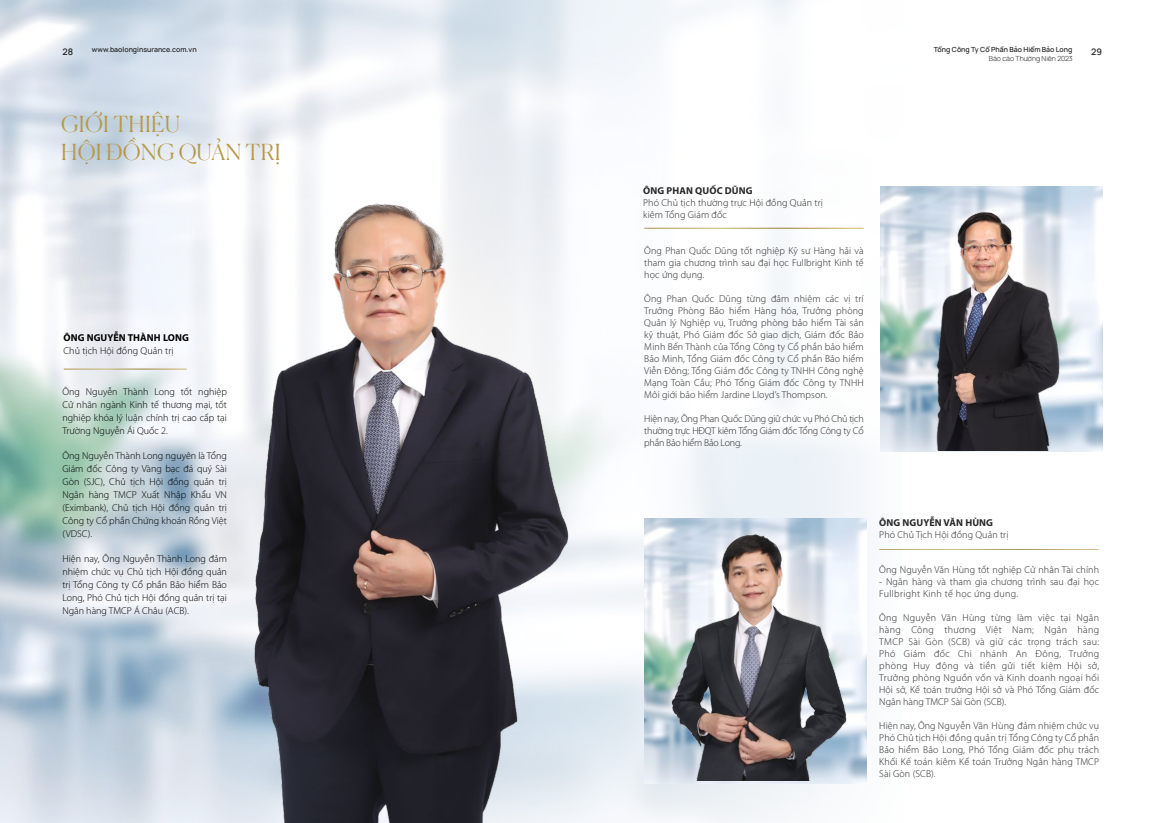
<style>
.page{position:relative;width:1163px;height:823px;background:#fff}
.page>*{position:absolute;margin:0;border:0;box-sizing:border-box;transform-origin:0 0}
.t1{font:300 22px/28.2px "Canela";letter-spacing:.02em;color:#b89846}
.t2{font:300 10px/12px "Myriad Pro";letter-spacing:.01em;color:#292829;text-align:justify}
.t3{font:300 10px/13px "Myriad Pro";color:#000;text-align:justify}
.t4{font:700 10px "Myriad Pro";letter-spacing:.01em;color:#292829}
.t5{font:700 10px "Myriad Pro";letter-spacing:.01em;color:#000}
.t6{font:600 9px "Manrope";color:#292829}
.t7{font:600 7px "Manrope";color:#292829}
.t8{font:300 7px "Manrope";color:#292829}
</style>
<div class="page">
<img style="left:0;top:0;width:902px;height:822px">
<img style="left:644px;top:517px;width:222px;height:266px">
<img style="left:880px;top:186px;width:222px;height:265px">
<img style="left:233px;top:201px;width:352px;height:621px">
<img style="left:894px;top:185px;width:193px;height:265px">
<img style="left:644px;top:514px;width:205px;height:266px">
<hr style="left:644px;top:228px;width:219px;height:1px;background:#fff">
<hr style="left:879px;top:549px;width:219px;height:1px;background:#fff">
<hr style="left:64px;top:368px;width:123px;height:1px;background:#fff">
<p class="t6" style="left:62px;top:45px;width:12px">28</p>
<p class="t7" style="left:933px;top:45px;width:140px">Tổng Công Ty Cổ Phần Bảo Hiểm Bảo Long</p>
<p class="t6" style="left:1090px;top:45px;width:12px">29</p>
<p class="t8" style="left:988px;top:53px;width:85px">Báo cáo Thường Niên 2023</p>
<p class="t7" style="left:92px;top:45px;width:106px">www.baolonginsurance.com.vn</p>
<h1 class="t1" style="left:61px;top:108px;width:221px">GIỚI THIỆU<br>HỘI ĐỒNG QUẢN TRỊ</h1>
<p class="t5" style="left:63px;top:330px;width:127px">ÔNG NGUYỄN THÀNH LONG</p>
<p class="t3" style="left:63px;top:343px;width:112px">Chủ tịch Hội đồng Quản trị</p>
<p class="t3" style="left:62px;top:384px;width:166px">Ông Nguyễn Thành Long tốt nghiệp Cử nhân ngành Kinh tế thương mại, tốt nghiệp khóa lý luận chính trị cao cấp tại Trường Nguyễn Ái Quốc 2.</p>
<p class="t3" style="left:62px;top:448px;width:166px">Ông Nguyễn Thành Long nguyên là Tổng Giám đốc Công ty Vàng bạc đá quý Sài Gòn (SJC), Chủ tịch Hội đồng quản trị Ngân hàng TMCP Xuất Nhập Khẩu VN (Eximbank), Chủ tịch Hội đồng quản trị Công ty Cổ phần Chứng khoán Rồng Việt (VDSC).</p>
<p class="t3" style="left:62px;top:551px;width:166px">Hiện nay, Ông Nguyễn Thành Long đảm nhiệm chức vụ Chủ tịch Hội đồng quản trị Tổng Công ty Cổ phần Bảo hiểm Bảo Long, Phó Chủ tịch Hội đồng quản trị tại Ngân hàng TMCP Á Châu (ACB).</p>
<p class="t4" style="left:643px;top:184px;width:111px">ÔNG PHAN QUỐC DŨNG</p>
<p class="t2" style="left:643px;top:196px;width:181px">Phó Chủ tịch thường trực Hội đồng Quản trị kiêm Tổng Giám đốc</p>
<p class="t2" style="left:644px;top:244px;width:221px">Ông Phan Quốc Dũng tốt nghiệp Kỹ sư Hàng hải và tham gia chương trình sau đại học Fullbright Kinh tế học ứng dụng.</p>
<p class="t2" style="left:644px;top:292px;width:221px">Ông Phan Quốc Dũng từng đảm nhiệm các vị trí Trưởng Phòng Bảo hiểm Hàng hóa, Trưởng phòng Quản lý Nghiệp vụ, Trưởng phòng bảo hiểm Tài sản kỹ thuật, Phó Giám đốc Sở giao dịch, Giám đốc Bảo Minh Bến Thành của Tổng Công ty Cổ phần bảo hiểm Bảo Minh, Tổng Giám đốc Công ty Cổ phần Bảo hiểm Viễn Đông; Tổng Giám đốc Công ty TNHH Công nghệ Mạng Toàn Cầu; Phó Tổng Giám đốc Công ty TNHH Môi giới bảo hiểm Jardine Lloyd’s Thompson.</p>
<p class="t2" style="left:644px;top:412px;width:221px">Hiện nay, Ông Phan Quốc Dũng giữ chức vụ Phó Chủ tịch thường trực HĐQT kiêm Tổng Giám đốc Tổng Công ty Cổ phần Bảo hiểm Bảo Long.</p>
<p class="t4" style="left:879px;top:515px;width:115px">ÔNG NGUYỄN VĂN HÙNG</p>
<p class="t2" style="left:879px;top:528px;width:131px">Phó Chủ Tịch Hội đồng Quản trị</p>
<p class="t2" style="left:879px;top:563px;width:221px">Ông Nguyễn Văn Hùng tốt nghiệp Cử nhân Tài chính</p>
<p class="t2" style="left:879px;top:575px;width:221px">- Ngân hàng và tham gia chương trình sau đại học<br>Fullbright Kinh tế học ứng dụng.</p>
<p class="t2" style="left:879px;top:611px;width:221px">Ông Nguyễn Văn Hùng từng làm việc tại Ngân hàng Công thương Việt Nam; Ngân hàng TMCP Sài Gòn (SCB) và giữ các trọng trách sau:<br>Phó Giám đốc Chi nhánh An Đông, Trưởng phòng Huy động và tiền gửi tiết kiệm Hội sở, Trưởng phòng Nguồn vốn và Kinh doanh ngoại hối Hội sở, Kế toán trưởng Hội sở và Phó Tổng Giám đốc Ngân hàng TMCP Sài Gòn (SCB).</p>
<p class="t2" style="left:879px;top:719px;width:221px">Hiện nay, Ông Nguyễn Văn Hùng đảm nhiệm chức vụ Phó Chủ tịch Hội đồng quản trị Tổng Công ty Cổ phần Bảo hiểm Bảo Long, Phó Tổng Giám đốc phụ trách Khối Kế toán kiêm Kế toán Trưởng Ngân hàng TMCP Sài Gòn (SCB).</p>
</div>
